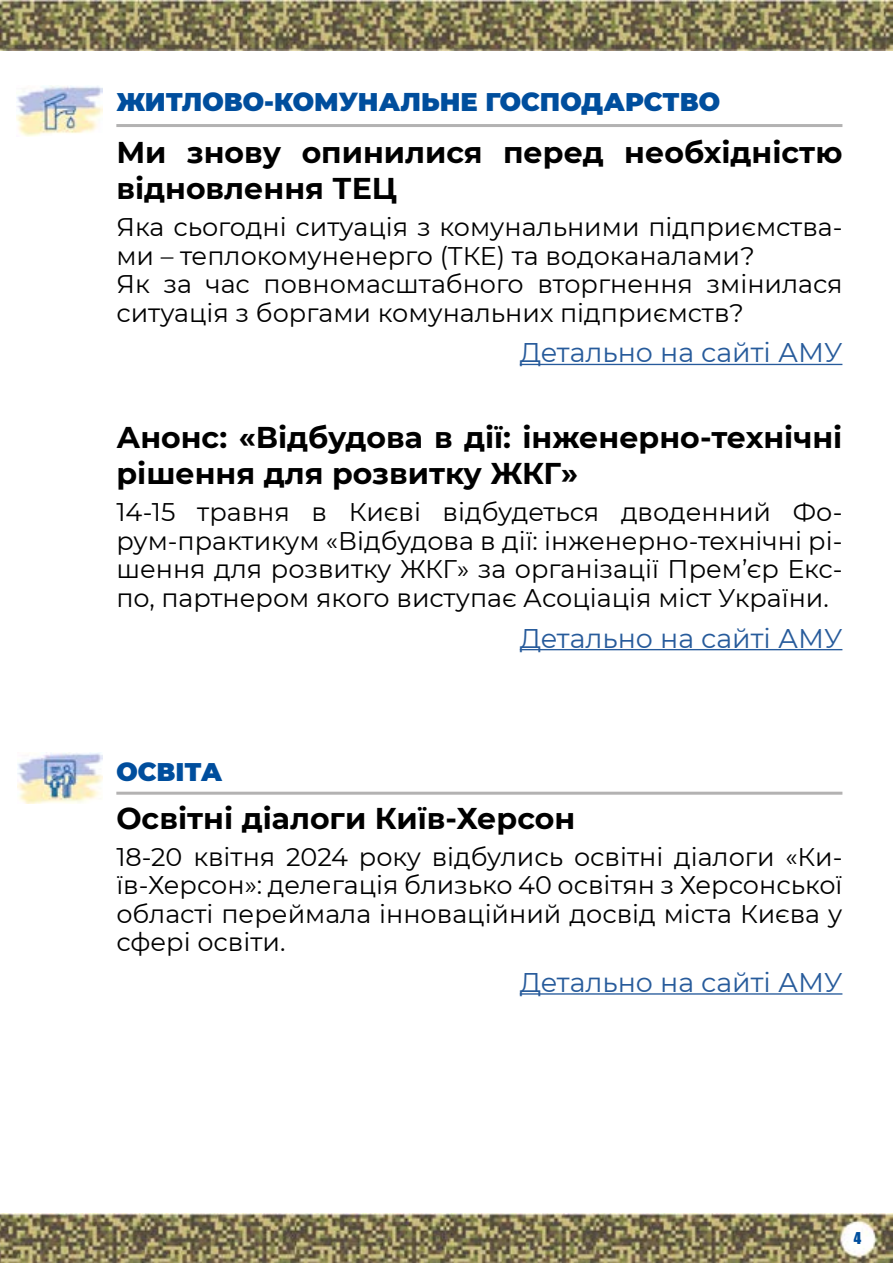
<style>
.page{position:relative;width:893px;height:1263px;background:#fff}
.page>*{position:absolute;margin:0;border:0;box-sizing:border-box;transform-origin:0 0}
.t1{font:700 30px/36px "Montserrat";color:#000}
.t2{font:27px "Montserrat";color:#275b9b}
.t3{font:25.5px/28.5px "Montserrat";color:#000;text-align:justify}
.t4{font:900 25.5px "Montserrat";color:#004e9d}
.t5{font:15px "Impact";color:#004e9d}
</style>
<div class="page">
<img style="left:0;top:0;width:893px;height:50px">
<img style="left:0;top:1213px;width:893px;height:50px">
<img style="left:17px;top:753px;width:85px;height:51px">
<hr style="left:116px;top:792px;width:726px;height:3px;background:#b3b2b2">
<hr style="left:520px;top:993px;width:322px;height:2px;background:#275b9b">
<img style="left:17px;top:85px;width:85px;height:51px">
<hr style="left:116px;top:124px;width:726px;height:3px;background:#b3b2b2">
<hr style="left:520px;top:364px;width:322px;height:1px;background:#275b9b">
<hr style="left:520px;top:649px;width:322px;height:1px;background:#275b9b">
<p class="t4" style="left:116px;top:83px;width:605px">ЖИТЛОВО-КОМУНАЛЬНЕ ГОСПОДАРСТВО</p>
<p class="t1" style="left:116px;top:133px;width:728px">Ми знову опинилися перед необхідністю відновлення ТЕЦ</p>
<p class="t3" style="left:116px;top:212px;width:728px;text-align:left">Яка сьогодні ситуація з комунальними підприємства&shy;ми – теплокомуненерго (ТКЕ) та водоканалами?<br>Як за час повномасштабного вторгнення змінилася ситуація з боргами комунальних підприємств?</p>
<p class="t2" style="left:520px;top:334px;width:324px">Детально на сайті АМУ</p>
<p class="t1" style="left:116px;top:418px;width:728px">Анонс: «Відбудова в дії: інженерно-технічні рішення для розвитку ЖКГ»</p>
<p class="t3" style="left:116px;top:497px;width:728px">14-15 травня в Києві відбудеться дводенний Фо&shy;рум-практикум «Відбудова в дії: інженерно-технічні рі&shy;шення для розвитку ЖКГ» за організації Прем’єр Екс&shy;по, партнером якого виступає Асоціація міст України.</p>
<p class="t2" style="left:520px;top:619px;width:324px">Детально на сайті АМУ</p>
<p class="t4" style="left:116px;top:753px;width:108px">ОСВІТА</p>
<p class="t1" style="left:116px;top:798px;width:460px">Освітні діалоги Київ-Херсон</p>
<p class="t3" style="left:116px;top:841px;width:728px">18-20 квітня 2024 року відбулись освітні діалоги «Ки&shy;їв-Херсон»: делегація близько 40 освітян з Херсонської області переймала інноваційний досвід міста Києва у сфері освіти.</p>
<p class="t2" style="left:520px;top:964px;width:324px">Детально на сайті АМУ</p>
<p class="t5" style="left:854px;top:1226px;width:9px">4</p>
</div>
